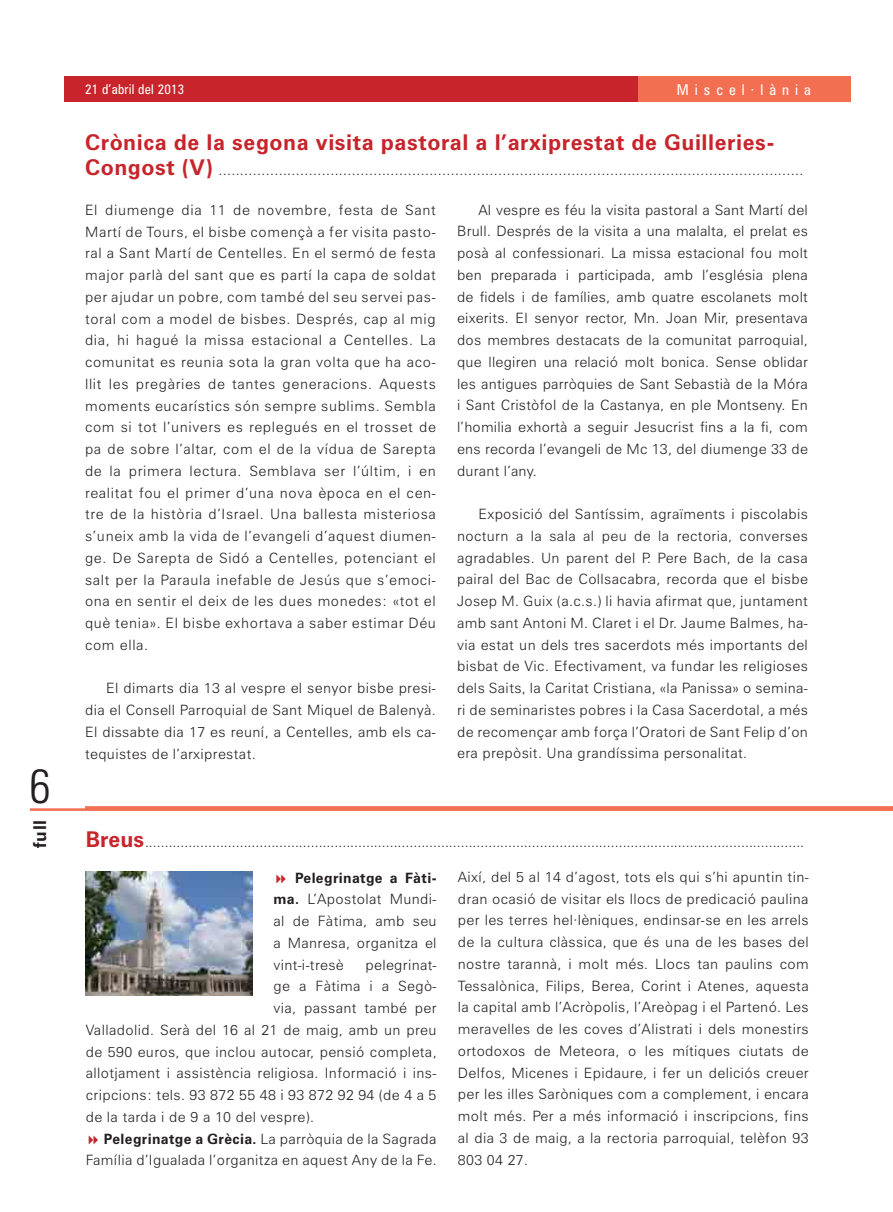
<style>
.page{position:relative;width:893px;height:1212px;background:#fff}
.page>*{position:absolute;margin:0;border:0;box-sizing:border-box;transform-origin:0 0}
.t1{font:300 condensed 48px "Zurich BT";color:#231f20}
.t2{font:700 21.75px "Zurich BT";letter-spacing:.025em;color:#c8242b}
.t3{font:700 17.7px "Zurich BT";color:#231f20}
.t4{font:condensed 15px "Zurich BT";letter-spacing:.4em;color:#fff}
.t5{font:300 14.25px/21.8px "Zurich BT";letter-spacing:.025em;color:#231f20;text-align:justify}
.t6{font:condensed 13.5px "Zurich BT";letter-spacing:.02em;color:#fff}
.s1{font-weight:700;font-size:21.75px;color:#c8242b}
.s2{font-weight:700}
</style>
<div class="page">
<div style="left:64px;top:77px;width:786px;height:25px;background:#c8242b"></div>
<div style="left:638px;top:77px;width:212px;height:25px;background:#f36f51"></div>
<svg style="left:30px;top:806px;width:863px;height:5px;background:#f37a5f"></svg>
<img style="left:86px;top:871px;width:166px;height:125px">
<h1 class="t1" style="left:29px;top:756px;width:24px">6</h1>
<p class="t3" style="left:29px;top:848px;width:30px;rotate:-90deg">full</p>
<p class="t6" style="left:85px;top:81px;width:101px">21 d’abril del 2013</p>
<p class="t4" style="left:677px;top:81px;width:136px">Miscel·lània</p>
<h2 class="t2" style="left:85px;top:129px;width:691px">Crònica de la segona visita pastoral a l’arxiprestat de Guilleries-</h2>
<p class="t5" style="left:85px;top:159px;width:720px"><span class="s1">Congost (V)</span> ........................................................................................................................................</p>
<p class="t5" style="left:85px;top:199px;width:352px">El diumenge dia 11 de novembre, festa de Sant Martí de Tours, el bisbe començà a fer visita pasto&shy;ral a Sant Martí de Centelles. En el sermó de festa major parlà del sant que es partí la capa de soldat per ajudar un pobre, com també del seu servei pas&shy;toral com a model de bisbes. Després, cap al mig dia, hi hagué la missa estacional a Centelles. La comunitat es reunia sota la gran volta que ha aco&shy;llit les pregàries de tantes generacions. Aquests moments eucarístics són sempre sublims. Sembla com si tot l’univers es replegués en el trosset de pa de sobre l’altar, com el de la vídua de Sarepta de la primera lectura. Semblava ser l’últim, i en realitat fou el primer d’una nova època en el cen&shy;tre de la història d’Israel. Una ballesta misteriosa s’uneix amb la vida de l’evangeli d’aquest diumen&shy;ge. De Sarepta de Sidó a Centelles, potenciant el salt per la Paraula inefable de Jesús que s’emoci&shy;ona en sentir el deix de les dues monedes: «tot el què tenia». El bisbe exhortava a saber estimar Déu com ella.</p>
<p class="t5" style="left:85px;top:677px;width:352px;text-indent:21px">El dimarts dia 13 al vespre el senyor bisbe presi&shy;dia el Consell Parroquial de Sant Miquel de Balenyà.<br>El dissabte dia 17 es reuní, a Centelles, amb els ca&shy;tequistes de l’arxiprestat.</p>
<p class="t5" style="left:457px;top:199px;width:352px;text-indent:21px">Al vespre es féu la visita pastoral a Sant Martí del Brull. Després de la visita a una malalta, el prelat es posà al confessionari. La missa estacional fou molt ben preparada i participada, amb l’església plena de fidels i de famílies, amb quatre escolanets molt eixerits. El senyor rector, Mn. Joan Mir, presentava dos membres destacats de la comunitat parroquial, que llegiren una relació molt bonica. Sense oblidar les antigues parròquies de Sant Sebastià de la Móra i Sant Cristòfol de la Castanya, en ple Montseny. En l’homilia exhortà a seguir Jesucrist fins a la fi, com ens recorda l’evangeli de Mc 13, del diumenge 33 de durant l’any.</p>
<p class="t5" style="left:457px;top:503px;width:352px;text-indent:21px">Exposició del Santíssim, agraïments i piscolabis nocturn a la sala al peu de la rectoria, converses agradables. Un parent del P. Pere Bach, de la casa pairal del Bac de Collsacabra, recorda que el bisbe Josep M. Guix (a.c.s.) li havia afirmat que, juntament amb sant Antoni M. Claret i el Dr. Jaume Balmes, ha&shy;via estat un dels tres sacerdots més importants del bisbat de Vic. Efectivament, va fundar les religioses dels Saits, la Caritat Cristiana, «la Panissa» o semina&shy;ri de seminaristes pobres i la Casa Sacerdotal, a més de recomençar amb força l’Oratori de Sant Felip d’on era prepòsit. Una grandíssima personalitat.</p>
<p class="t5" style="left:86px;top:831px;width:720px"><span class="s1">Breus</span> .......................................................................................................................................................................</p>
<p class="t5" style="left:274px;top:866px;width:165px;text-indent:22px"><span class="s2">Pelegrinatge a Fàti&shy;ma.</span> L’Apostolat Mundi&shy;al de Fàtima, amb seu a Manresa, organitza el vint-i-tresè</p>
<p class="t5" style="left:366px;top:953px;width:73px">pelegrinat-</p>
<p class="t5" style="left:274px;top:975px;width:165px">ge a Fàtima i a Segò-</p>
<p class="t5" style="left:274px;top:997px;width:165px">via, passant també per</p>
<p class="t5" style="left:86px;top:1019px;width:352px">Valladolid. Serà del 16 al 21 de maig, amb un preu</p>
<p class="t5" style="left:86px;top:1040px;width:352px">de 590 euros, que inclou autocar, pensió completa,</p>
<p class="t5" style="left:86px;top:1062px;width:352px">allotjament i assistència religiosa. Informació i ins-</p>
<p class="t5" style="left:86px;top:1084px;width:352px">cripcions: tels. 93 872 55 48 i 93 872 92 94 (de 4 a 5</p>
<p class="t5" style="left:86px;top:1106px;width:230px">de la tarda i de 9 a 10 del vespre).</p>
<p class="t5" style="left:104px;top:1127px;width:334px"><span class="s2">Pelegrinatge a Grècia.</span> La parròquia de la Sagrada</p>
<p class="t5" style="left:86px;top:1149px;width:352px">Família d’Igualada l’organitza en aquest Any de la Fe.</p>
<p class="t5" style="left:458px;top:866px;width:352px">Així, del 5 al 14 d’agost, tots els qui s’hi apuntin tin&shy;dran ocasió de visitar els llocs de predicació paulina per les terres hel·lèniques, endinsar-se en les arrels de la cultura clàssica, que és una de les bases del nostre tarannà, i molt més. Llocs tan paulins com Tessalònica, Filips, Berea, Corint i Atenes, aquesta la capital amb l’Acròpolis, l’Areòpag i el Partenó. Les meravelles de les coves d’Alistrati i dels monestirs ortodoxos de Meteora, o les mítiques ciutats de Delfos, Micenes i Epidaure, i fer un deliciós creuer per les illes Saròniques com a complement, i encara molt més. Per a més informació i inscripcions, fins al dia 3 de maig, a la rectoria parroquial, telèfon 93<br>803 04 27.</p>
</div>
